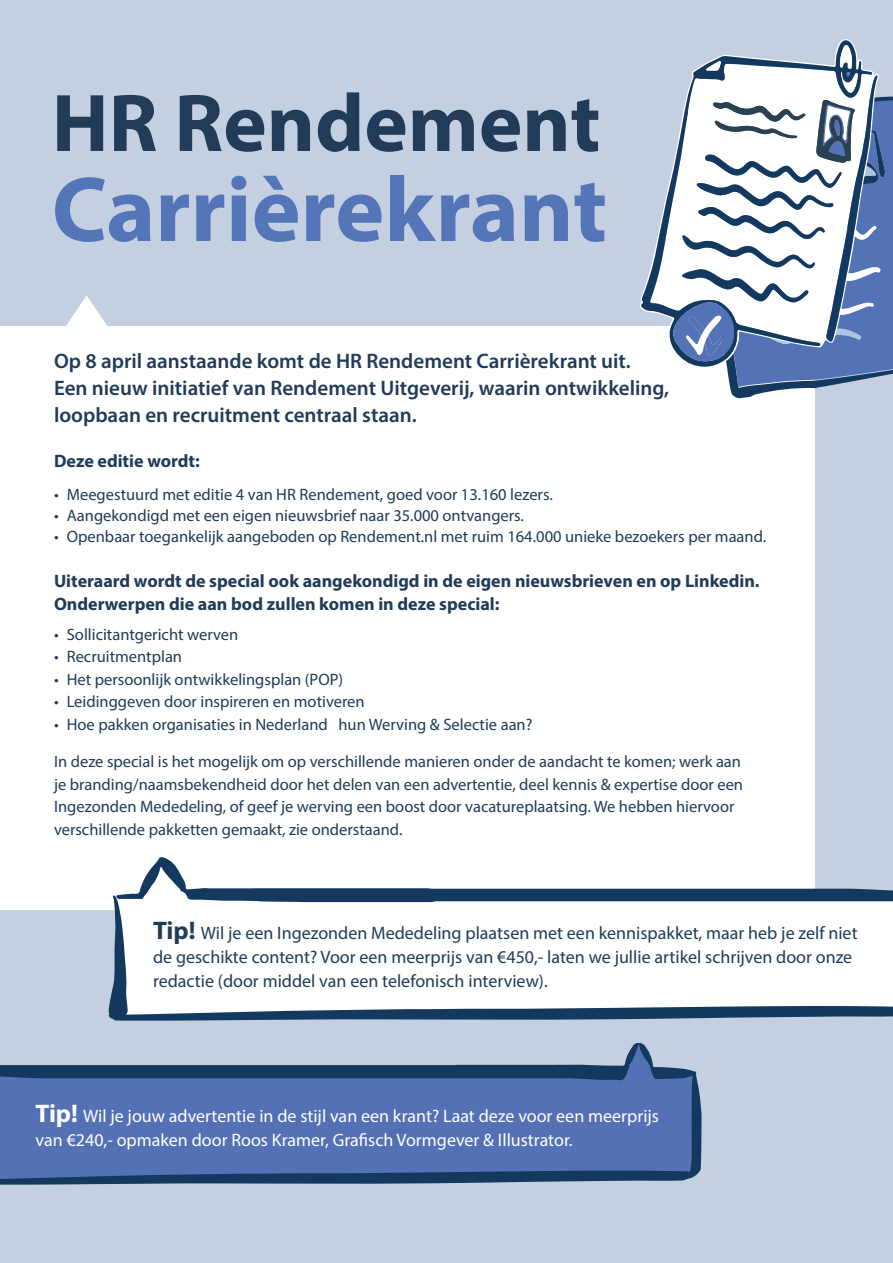
<style>
.page{position:relative;width:893px;height:1263px;background:#c4cfe1}
.page>*{position:absolute;margin:0;border:0;box-sizing:border-box;transform-origin:0 0}
.t1{font:700 93px "Myriad Pro";color:#5475b8}
.t2{font:700 82.5px "Myriad Pro";color:#213b58}
.t3{font:600 21px/27px "Myriad Pro";color:#213b58}
.t4{font:18px/24px "Myriad Pro";color:#213b58}
.t5{font:700 18px/22.5px "Myriad Pro";color:#213b58}
.t6{font:18px/24px "Myriad Pro";color:#fff}
.t7{font:16.5px/22.5px "Myriad Pro";color:#213b58}
.s1{font-weight:700;font-size:25.5px}
</style>
<div class="page">
<div style="left:0;top:327px;width:814px;height:583px;background:#fff"></div>
<svg style="left:0;top:1043px;width:702px;height:142px"></svg>
<svg style="left:108px;top:857px;width:785px;height:164px"></svg>
<svg style="left:65px;top:295px;width:43px;height:32px"></svg>
<svg style="left:727px;top:361px;width:166px;height:37px"></svg>
<svg style="left:639px;top:305px;width:240px;height:65px"></svg>
<svg style="left:640px;top:39px;width:232px;height:328px"></svg>
<svg style="left:672px;top:45px;width:221px;height:316px"></svg>
<h2 class="t2" style="left:52px;top:69px;width:550px">HR Rendement</h2>
<h1 class="t1" style="left:52px;top:149px;width:557px">Carrièrekrant</h1>
<p class="t3" style="left:54px;top:347px;width:617px">Op 8 april aanstaande komt de HR Rendement Carrièrekrant uit.<br>Een nieuw initiatief van Rendement Uitgeverij, waarin ontwikkeling, loopbaan en recruitment centraal staan.</p>
<p class="t5" style="left:54px;top:449px;width:147px">Deze editie wordt:</p>
<p class="t7" style="left:54px;top:483px;width:500px">• Meegestuurd met editie 4 van HR Rendement, goed voor 13.160 lezers.</p>
<p class="t7" style="left:54px;top:504px;width:471px">• Aangekondigd met een eigen nieuwsbrief naar 35.000 ontvangers.</p>
<p class="t7" style="left:54px;top:525px;width:714px">• Openbaar toegankelijk aangeboden op Rendement.nl met ruim 164.000 unieke bezoekers per maand.</p>
<p class="t5" style="left:54px;top:569px;width:707px">Uiteraard wordt de special ook aangekondigd in de eigen nieuwsbrieven en op Linkedin.<br>Onderwerpen die aan bod zullen komen in deze special:</p>
<p class="t7" style="left:54px;top:623px;width:186px">• Sollicitantgericht werven</p>
<p class="t7" style="left:54px;top:645px;width:130px">• Recruitmentplan</p>
<p class="t7" style="left:54px;top:668px;width:291px">• Het persoonlijk ontwikkelingsplan (POP)</p>
<p class="t7" style="left:54px;top:690px;width:312px">• Leidinggeven door inspireren en motiveren</p>
<p class="t7" style="left:54px;top:713px;width:480px">• Hoe pakken organisaties in Nederland hun Werving &amp; Selectie aan?</p>
<p class="t7" style="left:54px;top:750px;width:691px">In deze special is het mogelijk om op verschillende manieren onder de aandacht te komen; werk aan je branding/naamsbekendheid door het delen van een advertentie, deel kennis &amp; expertise door een Ingezonden Mededeling, of geef je werving een boost door vacatureplaatsing. We hebben hiervoor verschillende pakketten gemaakt, zie onderstaand.</p>
<p class="t4" style="left:153px;top:921px;width:706px"><span class="s1">Tip!</span> Wil je een Ingezonden Mededeling plaatsen met een kennispakket, maar heb je zelf niet de geschikte content? Voor een meerprijs van €450,- laten we jullie artikel schrijven door onze redactie (door middel van een telefonisch interview).</p>
<p class="t6" style="left:36px;top:1104px;width:625px"><span class="s1">Tip!</span> Wil je jouw advertentie in de stijl van een krant? Laat deze voor een meerprijs van €240,- opmaken door Roos Kramer, Grafisch Vormgever &amp; Illustrator.</p>
</div>
